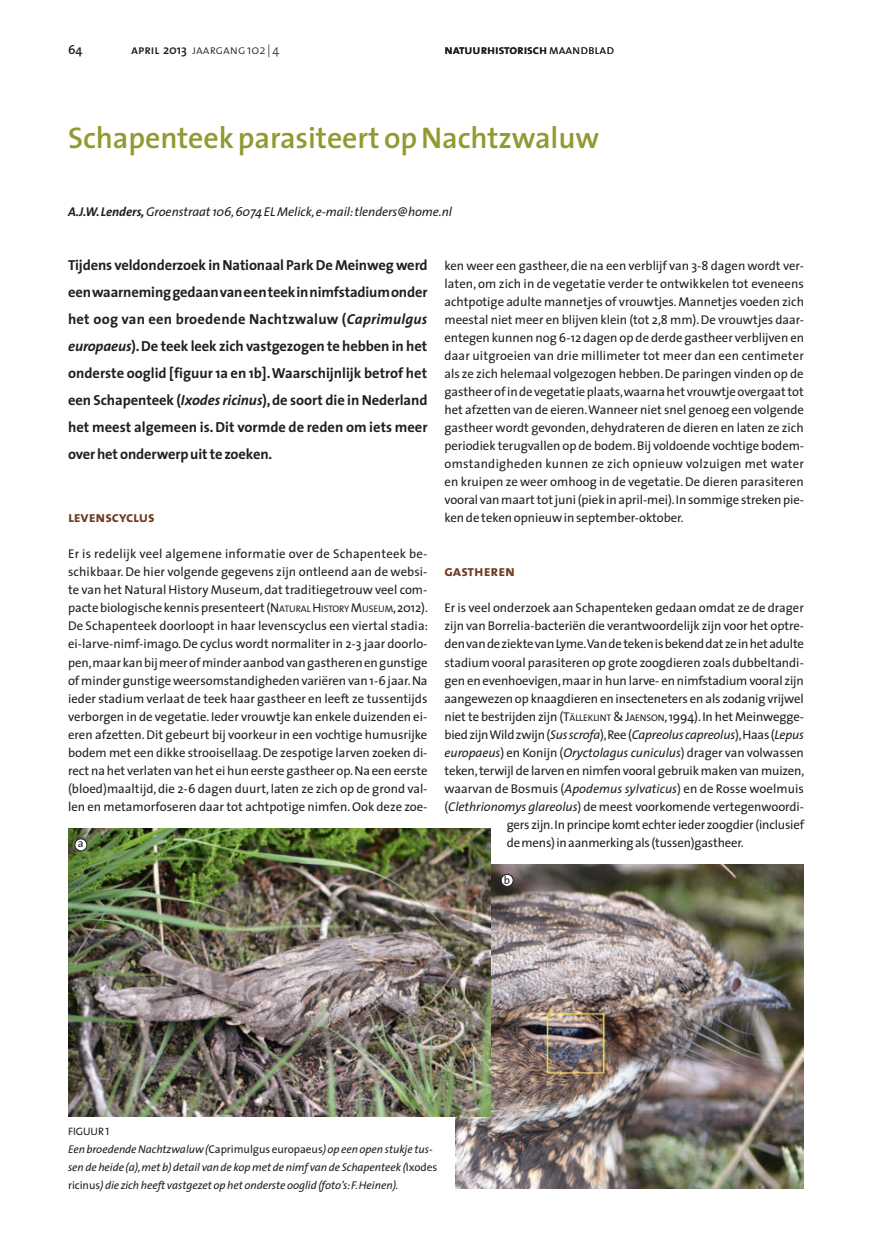
<style>
.page{position:relative;width:872px;height:1234px;background:#fff}
.page>*{position:absolute;margin:0;border:0;box-sizing:border-box;transform-origin:0 0}
.t1{font:600 30px "The Sans";letter-spacing:-.005em;color:#91992f}
.t2{font:15px "The Sans Bold Caps";letter-spacing:-.005em;color:#6f3c22}
.t3{font:700 14.55px/27px "The Sans";letter-spacing:-.01em;color:#231f20;text-align:justify}
.t4{font:12.75px/18px "The Sans";letter-spacing:-.01em;color:#231f20;text-align:justify}
.t5{font:italic 12.75px "The Sans";letter-spacing:-.005em;color:#231f20}
.t6{font:12.75px "The Sans Semi Bold Caps";letter-spacing:-.005em;color:#231f20}
.t7{font:12.75px "The Sans Light Caps";letter-spacing:-.005em;color:#231f20}
.t8{font:600 12.75px "The Sans";color:#231f20}
.t9{font:italic 11.25px/18px "The Sans";letter-spacing:-.005em;color:#231f20}
.t10{font:11.25px "The Sans";color:#231f20}
.t11{font:10.8px "The Sans Caps";letter-spacing:-.005em;color:#231f20}
.s1{font-family:"The Sans Semi Bold Caps"}
.s2{font-family:"The Sans";font-weight:600}
.s3{font-family:"The Sans";font-weight:300}
.s4{font-family:"The Sans Light Caps"}
.s5{font-weight:700}
.s6{font-style:italic}
.s7{font-style:inherit}
.s8{font-size:9.6px}
.s9{font-style:normal}
</style>
<div class="page">
<img style="left:456px;top:864px;width:348px;height:324px">
<img style="left:68px;top:828px;width:422px;height:288px">
<div style="left:75px;top:838px;width:12px;height:12px;background:#fff;border-radius:50%"></div>
<div style="left:74px;top:838px;width:13px;height:13px;border:1px solid #231f20;border-radius:50%"></div>
<div style="left:501px;top:874px;width:12px;height:12px;background:#fff;border-radius:50%"></div>
<div style="left:501px;top:873px;width:12px;height:13px;border:1px solid #231f20;border-radius:50%"></div>
<p class="t8" style="left:68px;top:39px;width:16px">64</p>
<p class="t7" style="left:131px;top:39px;width:150px"><span class="s1">april</span> <span class="s2">2013</span> jaargang <span class="s3">102 | 4</span></p>
<p class="t6" style="left:444px;top:39px;width:171px">natuurhistorisch<span class="s4">maandblad</span></p>
<h1 class="t1" style="left:68px;top:113px;width:533px">Schapenteek parasiteert op Nachtzwaluw</h1>
<p class="t5" style="left:68px;top:201px;width:385px"><span class="s5">A.J.W. Lenders,</span> Groenstraat 106, 6074 EL Melick, e-mail: tlenders@home.nl</p>
<p class="t3" style="left:68px;top:251px;width:361px">Tijdens veldonderzoek in Nationaal Park De Meinweg werd een waarneming gedaan van een teek in nimfstadium onder het oog van een broedende Nachtzwaluw (<span class="s6">Caprimulgus europaeus</span>). De teek leek zich vastgezogen te hebben in het onderste ooglid [figuur 1a en 1b]. Waarschijnlijk betrof het een Schapenteek (<span class="s6">Ixodes ricinus</span>), de soort die in Nederland het meest algemeen is. Dit vormde de reden om iets meer over het onderwerp uit te zoeken.</p>
<p class="t2" style="left:68px;top:504px;width:88px">levenscyclus</p>
<p class="t4" style="left:68px;top:544px;width:361px">Er is redelijk veel algemene informatie over de Schapenteek be&shy;schikbaar. De hier volgende gegevens zijn ontleend aan de websi&shy;te van het Natural History Museum, dat traditiegetrouw veel com&shy;pacte biologische kennis presenteert (<span class="s7">N</span><span class="s8">ATURAL</span> <span class="s7">H</span><span class="s8">ISTORY</span> <span class="s7">M</span><span class="s8">USEUM</span><span class="s7">, 2012</span>).<br>De Schapenteek doorloopt in haar levenscyclus een viertal stadia: ei-larve-nimf-imago. De cyclus wordt normaliter in 2-3 jaar doorlo&shy;pen, maar kan bij meer of minder aanbod van gastheren en gunstige of minder gunstige weersomstandigheden variëren van 1-6 jaar. Na ieder stadium verlaat de teek haar gastheer en leeft ze tussentijds verborgen in de vegetatie. Ieder vrouwtje kan enkele duizenden ei&shy;eren afzetten. Dit gebeurt bij voorkeur in een vochtige humusrijke bodem met een dikke strooisellaag. De zespotige larven zoeken di&shy;rect na het verlaten van het ei hun eerste gastheer op. Na een eerste (bloed)maaltijd, die 2-6 dagen duurt, laten ze zich op de grond val&shy;len en metamorfoseren daar tot achtpotige nimfen. Ook deze zoe-</p>
<p class="t10" style="left:78px;top:834px;width:7px">a</p>
<p class="t4" style="left:444px;top:256px;width:361px">ken weer een gastheer, die na een verblijf van 3-8 dagen wordt ver&shy;laten, om zich in de vegetatie verder te ontwikkelen tot eveneens achtpotige adulte mannetjes of vrouwtjes. Mannetjes voeden zich meestal niet meer en blijven klein (tot 2,8 mm). De vrouwtjes daar&shy;entegen kunnen nog 6-12 dagen op de derde gastheer verblijven en daar uitgroeien van drie millimeter tot meer dan een centimeter als ze zich helemaal volgezogen hebben. De paringen vinden op de gastheer of in de vegetatie plaats, waarna het vrouwtje overgaat tot het afzetten van de eieren. Wanneer niet snel genoeg een volgende gastheer wordt gevonden, dehydrateren de dieren en laten ze zich periodiek terugvallen op de bodem. Bij voldoende vochtige bodem&shy;omstandigheden kunnen ze zich opnieuw volzuigen met water en kruipen ze weer omhoog in de vegetatie. De dieren parasiteren vooral van maart tot juni (piek in april-mei). In sommige streken pie&shy;ken de teken opnieuw in september-oktober.</p>
<p class="t2" style="left:444px;top:558px;width:72px">gastheren</p>
<p class="t4" style="left:444px;top:598px;width:361px">Er is veel onderzoek aan Schapenteken gedaan omdat ze de drager</p>
<p class="t4" style="left:444px;top:616px;width:361px">zijn van Borrelia-bacteriën die verantwoordelijk zijn voor het optre-</p>
<p class="t4" style="left:444px;top:634px;width:361px">den van de ziekte van Lyme. Van de teken is bekend dat ze in het adulte</p>
<p class="t4" style="left:444px;top:652px;width:361px">stadium vooral parasiteren op grote zoogdieren zoals dubbeltandi-</p>
<p class="t4" style="left:444px;top:670px;width:361px">gen en evenhoevigen, maar in hun larve- en nimfstadium vooral zijn</p>
<p class="t4" style="left:444px;top:688px;width:361px">aangewezen op knaagdieren en insecteneters en als zodanig vrijwel</p>
<p class="t4" style="left:444px;top:706px;width:361px">niet te bestrijden zijn (<span class="s7">T</span><span class="s8">ÄLLEKLINT</span> <span class="s7">&amp; J</span><span class="s8">AENSON</span><span class="s7">, 1994</span>). In het Meinwegge-</p>
<p class="t5" style="left:444px;top:723px;width:361px"><span class="s9">bied zijn Wild zwijn (</span>Sus scrofa<span class="s9">), Ree (</span>Capreolus capreolus<span class="s9">), Haas (</span>Lepus</p>
<p class="t5" style="left:444px;top:741px;width:361px">europaeus<span class="s9">) en Konijn (</span>Oryctolagus cuniculus<span class="s9">) drager van volwassen</span></p>
<p class="t4" style="left:444px;top:760px;width:361px">teken, terwijl de larven en nimfen vooral gebruik maken van muizen,</p>
<p class="t4" style="left:444px;top:778px;width:361px">waarvan de Bosmuis (<span class="s6">Apodemus sylvaticus</span>) en de Rosse woelmuis</p>
<p class="t4" style="left:444px;top:796px;width:361px">(<span class="s6">Clethrionomys glareolus</span>) de meest voorkomende vertegenwoordi-</p>
<p class="t4" style="left:507px;top:814px;width:299px">gers zijn. In principe komt echter ieder zoogdier (inclusief</p>
<p class="t4" style="left:507px;top:832px;width:238px">de mens) in aanmerking als (tussen)gastheer.</p>
<p class="t10" style="left:504px;top:870px;width:8px">b</p>
<p class="t11" style="left:68px;top:1121px;width:43px">FIGUUR 1</p>
<p class="t9" style="left:68px;top:1139px;width:370px">Een broedende Nachtzwaluw (<span class="s9">Caprimulgus europaeus</span>) op een open stukje tus&shy;sen de heide (a), met b) detail van de kop met de nimf van de Schapenteek (<span class="s9">Ixodes ricinus</span>) die zich heeft vastgezet op het onderste ooglid (foto’s: F. Heinen).</p>
</div>
